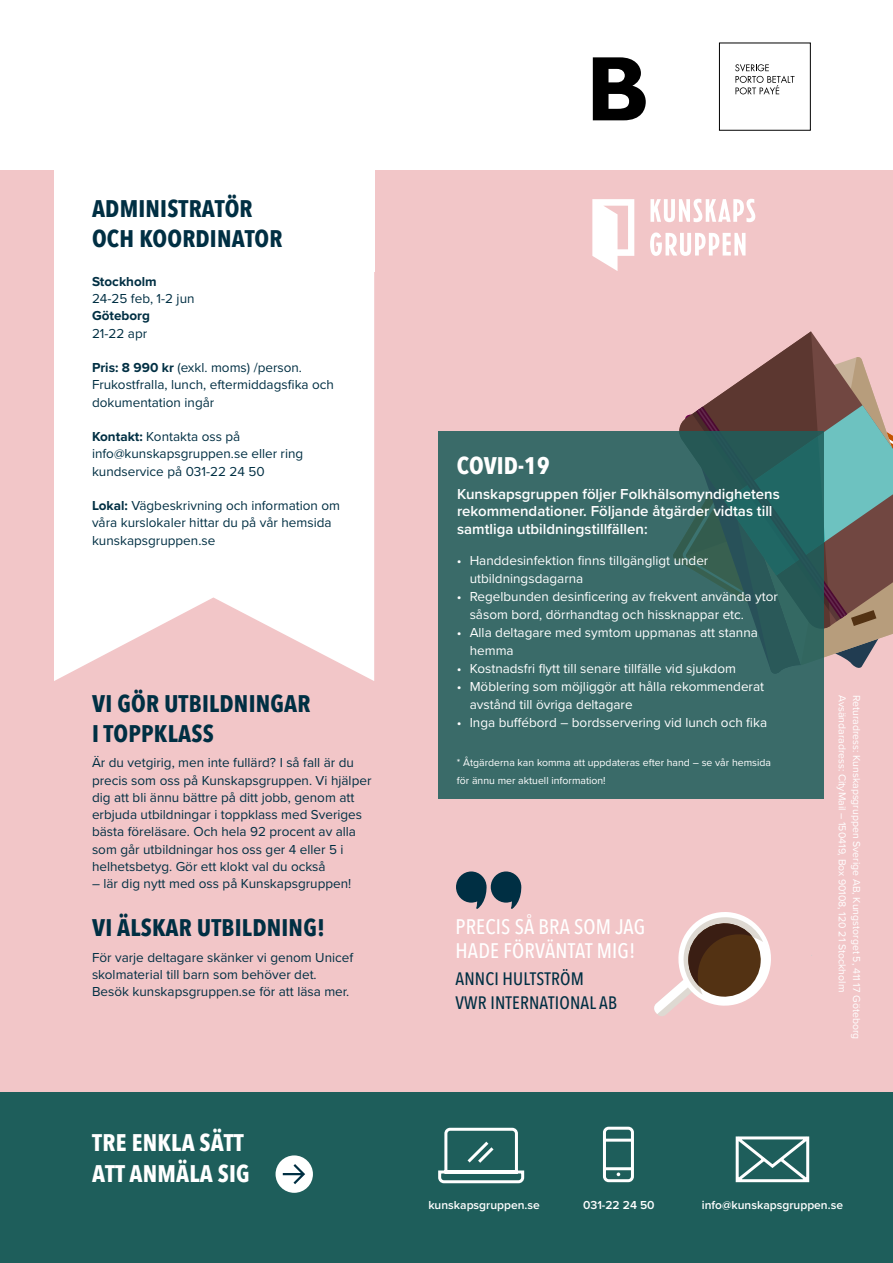
<style>
.page{position:relative;width:893px;height:1263px;background:#fff}
.page>*{position:absolute;margin:0;border:0;box-sizing:border-box;transform-origin:0 0}
.t1{font:700 24px/30px "Avenir Next Condensed";letter-spacing:.01em;color:#002f43}
.t2{font:700 24px/31.5px "Avenir Next Condensed";letter-spacing:.01em;color:#fff}
.t3{font:500 21px/24px "Avenir Next Condensed";letter-spacing:.01em;color:#fff}
.t4{font:500 18px/24px "Avenir Next Condensed";letter-spacing:.01em;color:#002f43}
.t5{font:600 15px/17.2px "Proxima Nova";color:#fff}
.t6{font:13.5px/17.2px "Proxima Nova";color:#002f43}
.t7{font:13.5px/18px "Proxima Nova";color:#fff}
.t8{font:700 13.5px "Proxima Nova";color:#002f43}
.t9{font:600 12px "Proxima Nova";color:#fff}
.t10{font:10.5px/18px "Proxima Nova";color:#fff}
.s1{font-weight:700}
</style>
<div class="page">
<div style="left:0;top:170px;width:893px;height:1000px;background:#f2c6c8"></div>
<svg style="left:774px;top:331px;width:55px;height:26px"></svg>
<svg style="left:679px;top:357px;width:214px;height:317px"></svg>
<svg style="left:654px;top:912px;width:117px;height:104px"></svg>
<div style="left:54px;top:166px;width:320px;height:106px;background:#fff"></div>
<div style="left:0;top:1093px;width:893px;height:170px;background:#1e5e5b"></div>
<div style="left:719px;top:43px;width:92px;height:88px;border:1px solid #000"></div>
<svg style="left:735px;top:64px;width:60px;height:30px"></svg>
<svg style="left:593px;top:57px;width:53px;height:63px"></svg>
<svg style="left:54px;top:272px;width:320px;height:409px;background:#fdf9f9"></svg>
<div style="left:276px;top:1155px;width:37px;height:38px;background:#fff;border-radius:50%"></div>
<svg style="left:282px;top:1164px;width:23px;height:20px"></svg>
<svg style="left:438px;top:1127px;width:87px;height:57px"></svg>
<svg style="left:603px;top:1126px;width:31px;height:57px"></svg>
<svg style="left:735px;top:1136px;width:75px;height:47px"></svg>
<svg style="left:592px;top:199px;width:42px;height:72px"></svg>
<svg style="left:650px;top:199px;width:105px;height:23px"></svg>
<svg style="left:650px;top:232px;width:95px;height:24px"></svg>
<svg style="left:456px;top:871px;width:65px;height:38px"></svg>
<svg style="left:438px;top:431px;width:385px;height:367px;background:#376866"></svg>
<h1 class="t1" style="left:92px;top:194px;width:192px">ADMINISTRATÖR<br>OCH KOORDINATOR</h1>
<p class="t8" style="left:92px;top:271px;width:66px">Stockholm</p>
<p class="t6" style="left:92px;top:289px;width:104px">24-25 feb, 1-2 jun</p>
<p class="t8" style="left:92px;top:306px;width:59px">Göteborg</p>
<p class="t6" style="left:92px;top:324px;width:57px">21-22 apr</p>
<p class="t6" style="left:92px;top:358px;width:244px"><span class="s1">Pris: 8 990 kr</span> (exkl. moms) /person.<br>Frukostfralla, lunch, eftermiddagsfika och dokumentation ingår</p>
<p class="t6" style="left:92px;top:427px;width:213px"><span class="s1">Kontakt:</span> Kontakta oss på info@kunskapsgruppen.se eller ring kundservice på 031-22 24 50</p>
<p class="t6" style="left:92px;top:496px;width:250px"><span class="s1">Lokal:</span> Vägbeskrivning och information om våra kurslokaler hittar du på vår hemsida kunskapsgruppen.se</p>
<h1 class="t1" style="left:92px;top:688px;width:220px">VI GÖR UTBILDNINGAR<br>I TOPPKLASS</h1>
<p class="t6" style="left:92px;top:754px;width:281px">Är du vetgirig, men inte fullärd? I så fall är du precis som oss på Kunskapsgruppen. Vi hjälper dig att bli ännu bättre på ditt jobb, genom att erbjuda utbildningar i toppklass med Sveriges bästa föreläsare. Och hela 92 procent av alla som går utbildningar hos oss ger 4 eller 5 i helhetsbetyg. Gör ett klokt val du också</p>
<p class="t6" style="left:92px;top:874px;width:261px">– lär dig nytt med oss på Kunskapsgruppen!</p>
<h1 class="t1" style="left:92px;top:912px;width:234px">VI ÄLSKAR UTBILDNING!</h1>
<p class="t6" style="left:92px;top:948px;width:263px">För varje deltagare skänker vi genom Unicef skolmaterial till barn som behöver det.<br>Besök kunskapsgruppen.se för att läsa mer.</p>
<h1 class="t2" style="left:92px;top:1126px;width:159px">TRE ENKLA SÄTT<br>ATT ANMÄLA SIG</h1>
<h1 class="t2" style="left:457px;top:449px;width:94px">COVID-19</h1>
<p class="t5" style="left:457px;top:485px;width:324px">Kunskapsgruppen följer Folkhälsomyndighetens rekommendationer. Följande åtgärder vidtas till samtliga utbildningstillfällen:</p>
<p class="t7" style="left:470px;top:551px;width:240px;text-indent:-13px">• Handdesinfektion finns tillgängligt under utbildningsdagarna</p>
<p class="t7" style="left:470px;top:587px;width:310px;text-indent:-13px">• Regelbunden desinficering av frekvent använda ytor såsom bord, dörrhandtag och hissknappar etc.</p>
<p class="t7" style="left:470px;top:623px;width:290px;text-indent:-13px">• Alla deltagare med symtom uppmanas att stanna hemma</p>
<p class="t7" style="left:457px;top:659px;width:281px">• Kostnadsfri flytt till senare tillfälle vid sjukdom</p>
<p class="t7" style="left:470px;top:677px;width:296px;text-indent:-13px">• Möblering som möjliggör att hålla rekommenderat avstånd till övriga deltagare</p>
<p class="t7" style="left:457px;top:713px;width:312px">• Inga buffébord – bordsservering vid lunch och fika</p>
<p class="t10" style="left:457px;top:753px;width:316px">* Åtgärderna kan komma att uppdateras efter hand – se vår hemsida för ännu mer aktuell information!</p>
<h2 class="t3" style="left:455px;top:914px;width:191px">PRECIS SÅ BRA SOM JAG<br>HADE FÖRVÄNTAT MIG!</h2>
<h3 class="t4" style="left:455px;top:966px;width:163px">ANNCI HULTSTRÖM<br>VWR INTERNATIONAL AB</h3>
<p class="t10" style="left:852px;top:695px;width:299px;rotate:90deg">Avsändaradress: CityMail – 150419, Box 90108, 120 21 Stockholm</p>
<p class="t10" style="left:866px;top:695px;width:346px;rotate:90deg">Returadress: Kunskapsgruppen Sverige AB, Kungstorget 5, 411 17 Göteborg</p>
<p class="t9" style="left:428px;top:1196px;width:113px">kunskapsgruppen.se</p>
<p class="t9" style="left:583px;top:1196px;width:73px">031-22 24 50</p>
<p class="t9" style="left:702px;top:1196px;width:143px">info@kunskapsgruppen.se</p>
</div>
